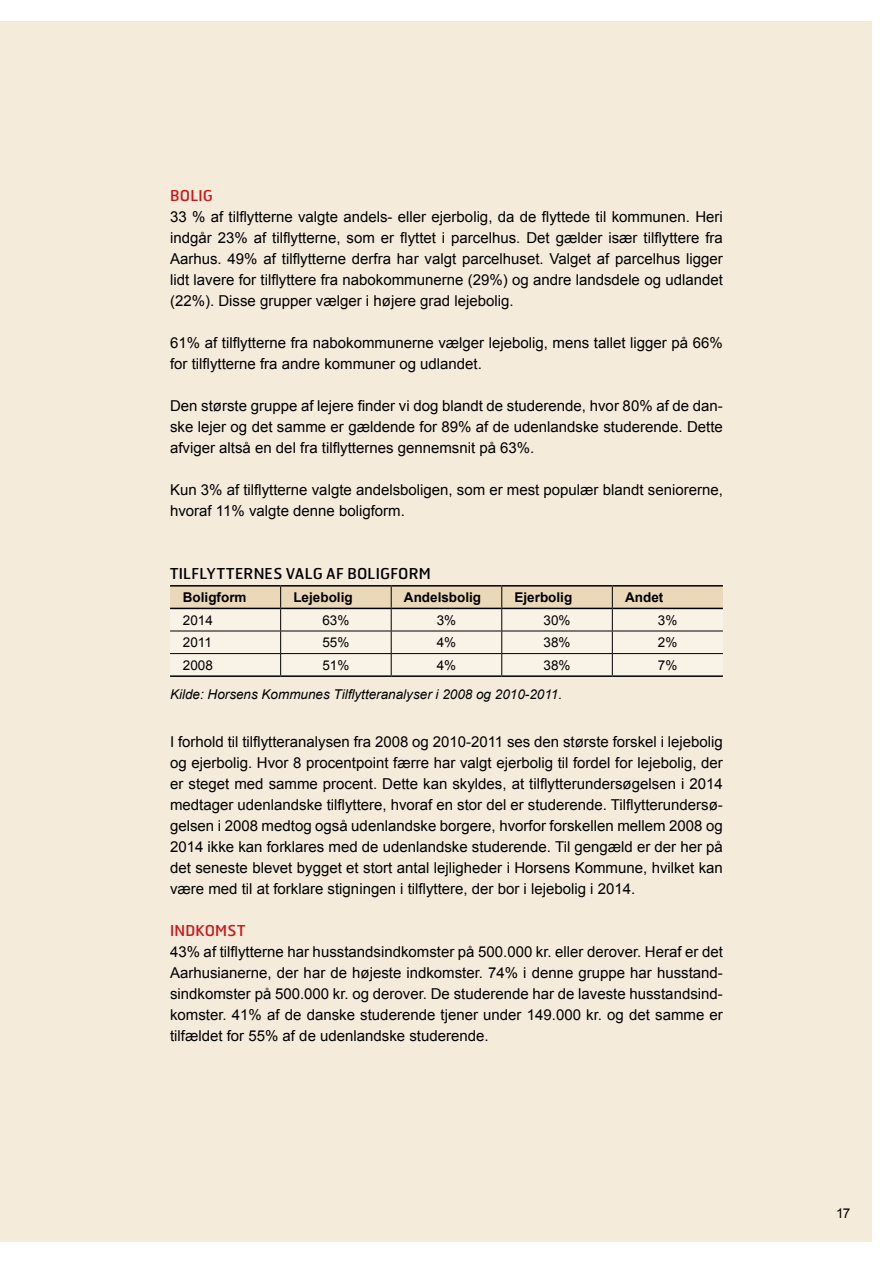
<style>
.page{position:relative;width:893px;height:1263px;background:#fff}
.page>*{position:absolute;margin:0;border:0;box-sizing:border-box;transform-origin:0 0}
.t1{font:15px/21px "Arial";color:#000;text-align:justify}
.t2{font:15px "Hermes FB";letter-spacing:.02em;color:#000}
.t3{font:15px "Hermes FB";letter-spacing:.01em;color:#cd171a}
.t4{font:italic 13.5px "Arial";color:#000}
.t5{font:13.5px "Arial";color:#000}
.t6{font:700 13.5px "Arial";color:#000}
</style>
<div class="page">
<div style="left:0;top:21px;width:872px;height:1221px;background:#f5ebdb"></div>
<svg style="left:170px;top:587px;width:553px;height:88px"></svg>
<hr style="left:170px;top:585px;width:111px;height:2px;background:#000">
<hr style="left:281px;top:585px;width:110px;height:2px;background:#000">
<hr style="left:391px;top:585px;width:111px;height:2px;background:#000">
<hr style="left:502px;top:585px;width:110px;height:2px;background:#000">
<hr style="left:612px;top:585px;width:111px;height:2px;background:#000">
<hr style="left:170px;top:608px;width:111px;height:1px;background:#000">
<hr style="left:281px;top:608px;width:110px;height:1px;background:#000">
<hr style="left:391px;top:608px;width:111px;height:1px;background:#000">
<hr style="left:502px;top:608px;width:110px;height:1px;background:#000">
<hr style="left:612px;top:608px;width:111px;height:1px;background:#000">
<hr style="left:170px;top:675px;width:111px;height:2px;background:#000">
<hr style="left:281px;top:675px;width:110px;height:2px;background:#000">
<hr style="left:391px;top:675px;width:111px;height:2px;background:#000">
<hr style="left:502px;top:675px;width:110px;height:2px;background:#000">
<hr style="left:612px;top:675px;width:111px;height:2px;background:#000">
<p class="t3" style="left:170px;top:186px;width:44px">BOLIG</p>
<p class="t1" style="left:170px;top:206px;width:554px">33 % af tilflytterne valgte andels- eller ejerbolig, da de flyttede til kommunen. Heri indgår 23% af tilflytterne, som er flyttet i parcelhus. Det gælder især tilflyttere fra Aarhus. 49% af tilflytterne derfra har valgt parcelhuset. Valget af parcelhus ligger lidt lavere for tilflyttere fra nabokommunerne (29%) og andre landsdele og udlandet (22%). Disse grupper vælger i højere grad lejebolig.</p>
<p class="t1" style="left:170px;top:332px;width:554px">61% af tilflytterne fra nabokommunerne vælger lejebolig, mens tallet ligger på 66% for tilflytterne fra andre kommuner og udlandet.</p>
<p class="t1" style="left:170px;top:395px;width:554px">Den største gruppe af lejere finder vi dog blandt de studerende, hvor 80% af de dan&shy;ske lejer og det samme er gældende for 89% af de udenlandske studerende. Dette afviger altså en del fra tilflytternes gennemsnit på 63%.</p>
<p class="t1" style="left:170px;top:479px;width:554px">Kun 3% af tilflytterne valgte andelsboligen, som er mest populær blandt seniorerne, hvoraf 11% valgte denne boligform.</p>
<p class="t2" style="left:170px;top:564px;width:262px">TILFLYTTERNES VALG AF BOLIGFORM</p>
<p class="t6" style="left:183px;top:588px;width:65px">Boligform</p>
<p class="t6" style="left:293px;top:588px;width:61px">Lejebolig</p>
<p class="t6" style="left:404px;top:588px;width:79px">Andelsbolig</p>
<p class="t6" style="left:514px;top:588px;width:59px">Ejerbolig</p>
<p class="t6" style="left:625px;top:588px;width:40px">Andet</p>
<p class="t5" style="left:183px;top:611px;width:32px">2014</p>
<p class="t5" style="left:322px;top:611px;width:29px">63%</p>
<p class="t5" style="left:437px;top:611px;width:21px">3%</p>
<p class="t5" style="left:544px;top:611px;width:29px">30%</p>
<p class="t5" style="left:658px;top:611px;width:21px">3%</p>
<p class="t5" style="left:183px;top:634px;width:31px">2011</p>
<p class="t5" style="left:322px;top:634px;width:29px">55%</p>
<p class="t5" style="left:437px;top:634px;width:21px">4%</p>
<p class="t5" style="left:544px;top:634px;width:29px">38%</p>
<p class="t5" style="left:658px;top:634px;width:21px">2%</p>
<p class="t5" style="left:183px;top:656px;width:32px">2008</p>
<p class="t5" style="left:322px;top:656px;width:29px">51%</p>
<p class="t5" style="left:437px;top:656px;width:21px">4%</p>
<p class="t5" style="left:544px;top:656px;width:29px">38%</p>
<p class="t5" style="left:658px;top:656px;width:21px">7%</p>
<p class="t4" style="left:170px;top:685px;width:394px">Kilde: Horsens Kommunes Tilflytteranalyser i 2008 og 2010-2011.</p>
<p class="t1" style="left:170px;top:731px;width:554px">I forhold til tilflytteranalysen fra 2008 og 2010-2011 ses den største forskel i lejebolig og ejerbolig. Hvor 8 procentpoint færre har valgt ejerbolig til fordel for lejebolig, der er steget med samme procent. Dette kan skyldes, at tilflytterundersøgelsen i 2014 medtager udenlandske tilflyttere, hvoraf en stor del er studerende. Tilflytterundersø&shy;gelsen i 2008 medtog også udenlandske borgere, hvorfor forskellen mellem 2008 og 2014 ikke kan forklares med de udenlandske studerende. Til gengæld er der her på det seneste blevet bygget et stort antal lejligheder i Horsens Kommune, hvilket kan være med til at forklare stigningen i tilflyttere, der bor i lejebolig i 2014.</p>
<p class="t3" style="left:170px;top:921px;width:77px">INDKOMST</p>
<p class="t1" style="left:170px;top:941px;width:554px">43% af tilflytterne har husstandsindkomster på 500.000 kr. eller derover. Heraf er det Aarhusianerne, der har de højeste indkomster. 74% i denne gruppe har husstand&shy;sindkomster på 500.000 kr. og derover. De studerende har de laveste husstandsind&shy;komster. 41% af de danske studerende tjener under 149.000 kr. og det samme er tilfældet for 55% af de udenlandske studerende.</p>
<p class="t5" style="left:836px;top:1204px;width:16px">17</p>
</div>
